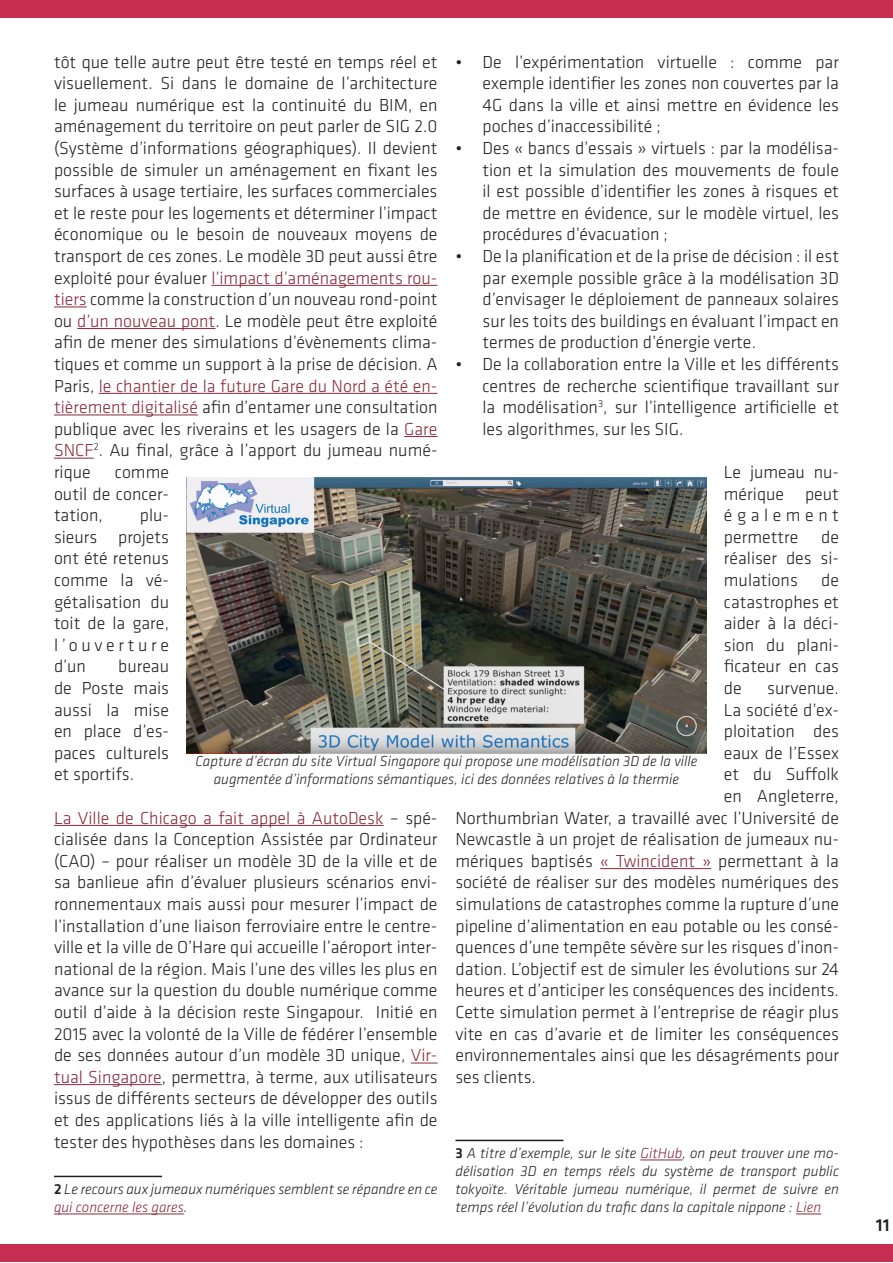
<style>
.page{position:relative;width:893px;height:1263px;background:#fff}
.page>*{position:absolute;margin:0;border:0;box-sizing:border-box;transform-origin:0 0}
.t1{font:300 18px/21.6px "Klavika";color:#231f20;text-align:justify}
.t2{font:500 18px "Klavika";color:#231f20}
.t3{font:italic 300 15px/18px "Klavika";color:#231f20;text-align:justify}
.s1{color:#882a3d}
.s2{font-weight:500;font-style:normal}
</style>
<div class="page">
<div style="left:0;top:1244px;width:893px;height:18px;background:#c72d51"></div>
<div style="left:0;top:0;width:892px;height:18px;background:#c72d51"></div>
<hr style="left:600px;top:868px;width:111px;height:1px;background:#882a3d">
<hr style="left:455px;top:1140px;width:108px;height:1px;background:#231f20">
<hr style="left:640px;top:1159px;width:42px;height:1px;background:#882a3d">
<svg style="left:796px;top:1213px;width:25px;height:1px"></svg>
<hr style="left:211px;top:285px;width:226px;height:1px;background:#882a3d">
<hr style="left:54px;top:306px;width:33px;height:1px;background:#882a3d">
<hr style="left:77px;top:328px;width:139px;height:1px;background:#882a3d">
<hr style="left:99px;top:393px;width:338px;height:1px;background:#882a3d">
<hr style="left:54px;top:414px;width:144px;height:1px;background:#882a3d">
<hr style="left:404px;top:436px;width:33px;height:1px;background:#882a3d">
<hr style="left:54px;top:458px;width:40px;height:1px;background:#882a3d">
<hr style="left:54px;top:825px;width:330px;height:1px;background:#882a3d">
<svg style="left:411px;top:1062px;width:26px;height:1px"></svg>
<hr style="left:54px;top:1084px;width:108px;height:1px;background:#882a3d">
<hr style="left:54px;top:1176px;width:108px;height:1px;background:#231f20">
<hr style="left:54px;top:1213px;width:130px;height:1px;background:#882a3d">
<img style="left:186px;top:477px;width:521px;height:276px">
<p class="t1" style="left:54px;top:51px;width:385px">tôt que telle autre peut être testé en temps réel et visuellement. Si dans le domaine de l’architecture le jumeau numérique est la continuité du BIM, en aménagement du territoire on peut parler de SIG 2.0 (Système d’informations géographiques). Il devient possible de simuler un aménagement en fixant les surfaces à usage tertiaire, les surfaces commerciales et le reste pour les logements et déterminer l’impact économique ou le besoin de nouveaux moyens de transport de ces zones. Le modèle 3D peut aussi être exploité pour évaluer <span class="s1">l’impact d’aménagements rou&shy;tiers</span> comme la construction d’un nouveau rond-point ou <span class="s1">d’un nouveau pont</span>. Le modèle peut être exploité afin de mener des simulations d’évènements clima&shy;tiques et comme un support à la prise de décision. A Paris, <span class="s1">le chantier de la future Gare du Nord a été en&shy;tièrement digitalisé</span> afin d’entamer une consultation publique avec les riverains et les usagers de la <span class="s1">Gare SNCF</span><sup>2</sup>. Au final, grâce à l’apport du jumeau numé&shy;rique</p>
<p class="t1" style="left:482px;top:51px;width:358px;text-indent:-27px">• De l’expérimentation virtuelle : comme par exemple identifier les zones non couvertes par la 4G dans la ville et ainsi mettre en évidence les poches d’inaccessibilité ;</p>
<p class="t1" style="left:482px;top:137px;width:358px;text-indent:-27px">• Des « bancs d’essais » virtuels : par la modélisa&shy;tion et la simulation des mouvements de foule il est possible d’identifier les zones à risques et de mettre en évidence, sur le modèle virtuel, les procédures d’évacuation ;</p>
<p class="t1" style="left:482px;top:245px;width:358px;text-indent:-27px">• De la planification et de la prise de décision : il est par exemple possible grâce à la modélisation 3D d’envisager le déploiement de panneaux solaires sur les toits des buildings en évaluant l’impact en termes de production d’énergie verte.</p>
<p class="t1" style="left:482px;top:353px;width:358px;text-indent:-27px">• De la collaboration entre la Ville et les différents centres de recherche scientifique travaillant sur la modélisation<sup>3</sup>, sur l’intelligence artificielle et les algorithmes, sur les SIG.</p>
<p class="t1" style="left:724px;top:461px;width:117px">Le jumeau nu&shy;mérique peut également permettre</p>
<p class="t1" style="left:54px;top:461px;width:117px;text-indent:61px">comme outil de concer&shy;tation,</p>
<p class="t1" style="left:54px;top:504px;width:117px;text-indent:86px">plu&shy;sieurs projets ont été retenus comme la vé&shy;gétalisation du toit de la gare, l’ouverture d’un</p>
<p class="t1" style="left:724px;top:526px;width:117px;text-indent:97px">de réaliser des si&shy;mulations</p>
<p class="t1" style="left:724px;top:569px;width:117px;text-indent:97px">de catastrophes et aider à la déci&shy;sion du plani&shy;ficateur en cas de</p>
<p class="t1" style="left:54px;top:655px;width:117px;text-indent:64px">bureau de Poste mais aussi la mise en place d’es&shy;paces culturels et sportifs.</p>
<p class="t1" style="left:54px;top:807px;width:385px"><span class="s1">La Ville de Chicago a fait appel à AutoDesk</span> – spé&shy;cialisée dans la Conception Assistée par Ordinateur (CAO) – pour réaliser un modèle 3D de la ville et de sa banlieue afin d’évaluer plusieurs scénarios envi&shy;ronnementaux mais aussi pour mesurer l’impact de l’installation d’une liaison ferroviaire entre le centre&shy;ville et la ville de O’Hare qui accueille l’aéroport inter&shy;national de la région. Mais l’une des villes les plus en avance sur la question du double numérique comme outil d’aide à la décision reste Singapour. Initié en 2015 avec la volonté de la Ville de fédérer l’ensemble de ses données autour d’un modèle 3D unique, <span class="s1">Vir&shy;tual Singapore</span>, permettra, à terme, aux utilisateurs issus de différents secteurs de développer des outils et des applications liés à la ville intelligente afin de tester des hypothèses dans les domaines :</p>
<p class="t3" style="left:54px;top:1180px;width:385px"><span class="s2">2</span> Le recours aux jumeaux numériques semblent se répandre en ce <span class="s1">qui concerne les gares</span>.</p>
<p class="t1" style="left:767px;top:677px;width:73px">survenue.</p>
<p class="t1" style="left:724px;top:699px;width:117px">La société d’ex-</p>
<p class="t1" style="left:724px;top:720px;width:117px">ploitation des</p>
<p class="t1" style="left:724px;top:742px;width:117px">eaux de l’Essex</p>
<p class="t1" style="left:724px;top:763px;width:117px">et du Suffolk</p>
<p class="t1" style="left:724px;top:785px;width:117px">en Angleterre,</p>
<p class="t1" style="left:455px;top:807px;width:385px">Northumbrian Water, a travaillé avec l’Université de</p>
<p class="t1" style="left:455px;top:828px;width:385px">Newcastle à un projet de réalisation de jumeaux nu-</p>
<p class="t1" style="left:455px;top:850px;width:385px">mériques baptisés <span class="s1">« Twincident »</span> permettant à la</p>
<p class="t1" style="left:455px;top:871px;width:385px">société de réaliser sur des modèles numériques des</p>
<p class="t1" style="left:455px;top:893px;width:385px">simulations de catastrophes comme la rupture d’une</p>
<p class="t1" style="left:455px;top:915px;width:385px">pipeline d’alimentation en eau potable ou les consé-</p>
<p class="t1" style="left:455px;top:936px;width:385px">quences d’une tempête sévère sur les risques d’inon-</p>
<p class="t1" style="left:455px;top:958px;width:385px">dation. L’objectif est de simuler les évolutions sur 24</p>
<p class="t1" style="left:455px;top:979px;width:385px">heures et d’anticiper les conséquences des incidents.</p>
<p class="t1" style="left:455px;top:1001px;width:385px">Cette simulation permet à l’entreprise de réagir plus</p>
<p class="t1" style="left:455px;top:1023px;width:385px">vite en cas d’avarie et de limiter les conséquences</p>
<p class="t1" style="left:455px;top:1044px;width:385px">environnementales ainsi que les désagréments pour</p>
<p class="t1" style="left:455px;top:1066px;width:82px">ses clients.</p>
<p class="t3" style="left:195px;top:752px;width:503px;text-align:center">Capture d’écran du site Virtual Singapore qui propose une modélisation 3D de la ville augmentée d’informations sémantiques, ici des données relatives à la thermie</p>
<p class="t3" style="left:455px;top:1144px;width:385px"><span class="s2">3</span> A titre d’exemple, sur le site <span class="s1">GitHub</span>, on peut trouver une mo&shy;délisation 3D en temps réels du système de transport public tokyoïte. Véritable jumeau numérique, il permet de suivre en temps réel l’évolution du trafic dans la capitale nippone : <span class="s1">Lien</span></p>
<p class="t2" style="left:876px;top:1212px;width:15px">11</p>
</div>
